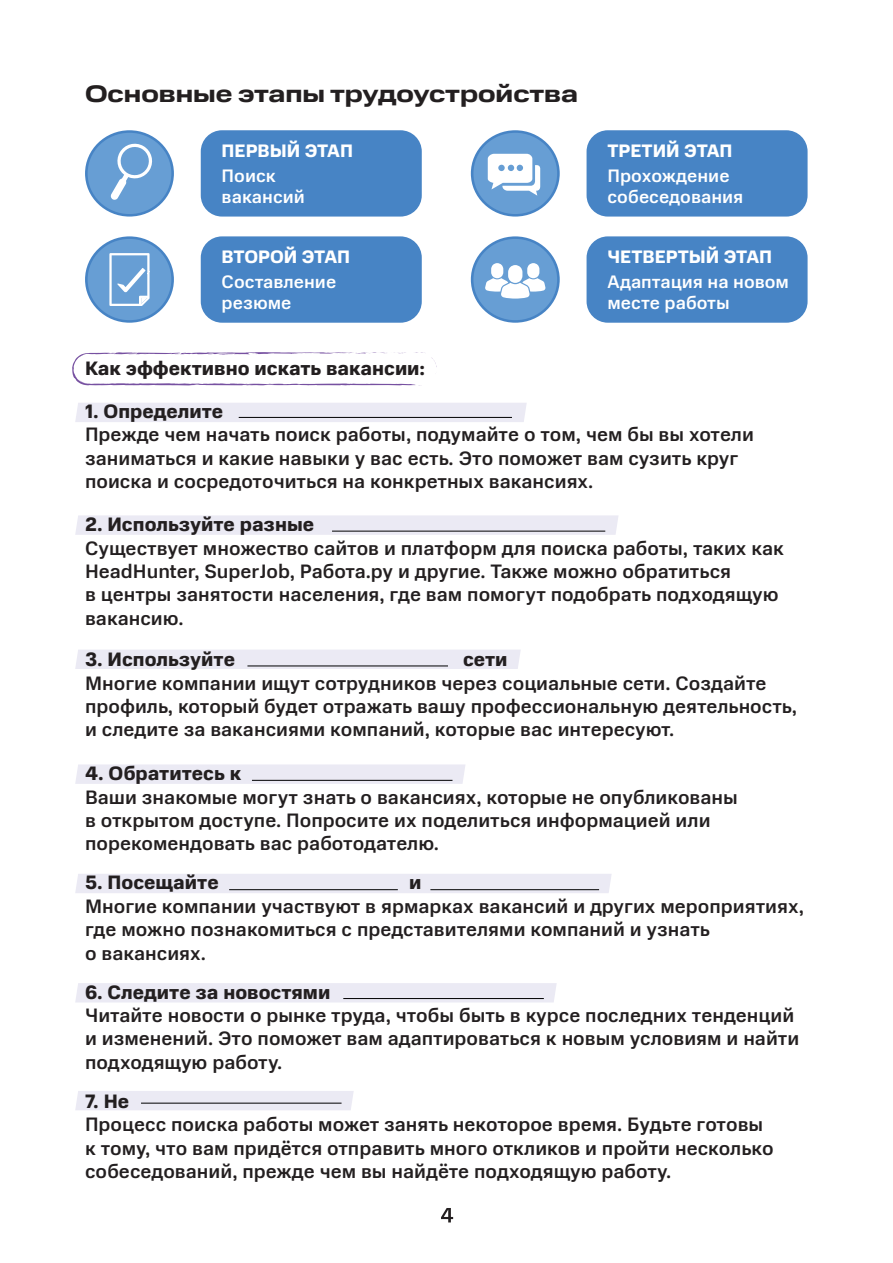
<style>
.page{position:relative;width:893px;height:1263px;background:#fff}
.page>*{position:absolute;margin:0;border:0;box-sizing:border-box;transform-origin:0 0}
.t1{font:700 24px "MTS Wide";color:#231f20}
.t2{font:500 19.5px/23.4px "MTS Sans";color:#231f20}
.t3{font:700 19.5px "MTS Sans";color:#231f20}
.t4{font:500 18.15px/20.7px "MTS Sans";color:#fff}
.t5{font:700 18.15px "MTS Sans";color:#fff}
</style>
<div class="page">
<svg style="left:441px;top:1208px;width:12px;height:14px"></svg>
<div style="left:75px;top:403px;width:452px;height:19px;background:#ebeaf4"></div>
<hr style="left:239px;top:417px;width:273px;height:1px;background:#000001">
<div style="left:75px;top:515px;width:543px;height:20px;background:#ebeaf4"></div>
<hr style="left:332px;top:531px;width:273px;height:1px;background:#000001">
<div style="left:75px;top:650px;width:446px;height:19px;background:#ebeaf4"></div>
<hr style="left:247px;top:666px;width:201px;height:1px;background:#000001">
<svg style="left:75px;top:764px;width:390px;height:20px;background:#eae9f3"></svg>
<hr style="left:252px;top:780px;width:200px;height:1px;background:#000001">
<div style="left:75px;top:983px;width:482px;height:19px;background:#ebeaf4"></div>
<hr style="left:343px;top:998px;width:201px;height:1px;background:#000001">
<div style="left:75px;top:1091px;width:279px;height:19px;background:#ebeaf4"></div>
<hr style="left:141px;top:1103px;width:201px;height:1px;background:#000001">
<div style="left:75px;top:874px;width:537px;height:19px;background:#ebeaf4"></div>
<hr style="left:229px;top:889px;width:169px;height:1px;background:#000001">
<hr style="left:430px;top:889px;width:169px;height:1px;background:#000001">
<svg style="left:72px;top:352px;width:365px;height:34px"></svg>
<div style="left:201px;top:130px;width:221px;height:87px;background:#4784c5;border-radius:21px"></div>
<svg style="left:85px;top:130px;width:89px;height:87px"></svg>
<div style="left:587px;top:130px;width:221px;height:87px;background:#4784c5;border-radius:21px"></div>
<svg style="left:471px;top:130px;width:89px;height:87px"></svg>
<div style="left:587px;top:236px;width:221px;height:87px;background:#4784c5;border-radius:21px"></div>
<svg style="left:471px;top:236px;width:89px;height:87px"></svg>
<div style="left:201px;top:236px;width:221px;height:87px;background:#4784c5;border-radius:21px"></div>
<svg style="left:85px;top:236px;width:89px;height:87px"></svg>
<p class="t1" style="left:85px;top:80px;width:494px">Основные этапы трудоустройства</p>
<p class="t5" style="left:222px;top:140px;width:133px">ПЕРВЫЙ ЭТАП</p>
<p class="t4" style="left:222px;top:165px;width:85px">Поиск вакансий</p>
<p class="t5" style="left:222px;top:246px;width:130px">ВТОРОЙ ЭТАП</p>
<p class="t4" style="left:222px;top:271px;width:116px">Составление резюме</p>
<p class="t3" style="left:85px;top:357px;width:342px">Как эффективно искать вакансии:</p>
<p class="t5" style="left:607px;top:140px;width:127px">ТРЕТИЙ ЭТАП</p>
<p class="t4" style="left:607px;top:165px;width:137px">Прохождение собеседования</p>
<p class="t5" style="left:607px;top:246px;width:166px">ЧЕТВЕРТЫЙ ЭТАП</p>
<p class="t4" style="left:607px;top:271px;width:183px">Адаптация на новом месте работы</p>
<p class="t3" style="left:85px;top:400px;width:140px">1. Определите</p>
<p class="t2" style="left:85px;top:423px;width:670px">Прежде чем начать поиск работы, подумайте о том, чем бы вы хотели заниматься и какие навыки у вас есть. Это поможет вам сузить круг поиска и сосредоточиться на конкретных вакансиях.</p>
<p class="t3" style="left:85px;top:513px;width:231px">2. Используйте разные</p>
<p class="t2" style="left:85px;top:536px;width:700px">Существует множество сайтов и платформ для поиска работы, таких как HeadHunter, SuperJob, Работа.ру и другие. Также можно обратиться<br>в центры занятости населения, где вам помогут подобрать подходящую вакансию.</p>
<p class="t3" style="left:85px;top:648px;width:151px">3. Используйте</p>
<p class="t3" style="left:463px;top:648px;width:46px">сети</p>
<p class="t2" style="left:85px;top:671px;width:713px">Многие компании ищут сотрудников через социальные сети. Создайте профиль, который будет отражать вашу профессиональную деятельность, и следите за вакансиями компаний, которые вас интересуют.</p>
<p class="t3" style="left:85px;top:762px;width:158px">4. Обратитесь к</p>
<p class="t2" style="left:85px;top:785px;width:654px">Ваши знакомые могут знать о вакансиях, которые не опубликованы в открытом доступе. Попросите их поделиться информацией или порекомендовать вас работодателю.</p>
<p class="t3" style="left:85px;top:871px;width:135px">5. Посещайте</p>
<p class="t3" style="left:409px;top:871px;width:14px">и</p>
<p class="t2" style="left:85px;top:894px;width:720px">Многие компании участвуют в ярмарках вакансий и других мероприятиях, где можно познакомиться с представителями компаний и узнать<br>о вакансиях.</p>
<p class="t3" style="left:85px;top:981px;width:247px">6. Следите за новостями</p>
<p class="t2" style="left:85px;top:1003px;width:716px">Читайте новости о рынке труда, чтобы быть в курсе последних тенденций и изменений. Это поможет вам адаптироваться к новым условиям и найти подходящую работу.</p>
<p class="t3" style="left:85px;top:1090px;width:46px">7. Не</p>
<p class="t2" style="left:85px;top:1112px;width:690px">Процесс поиска работы может занять некоторое время. Будьте готовы к тому, что вам придётся отправить много откликов и пройти несколько собеседований, прежде чем вы найдёте подходящую работу.</p>
</div>
